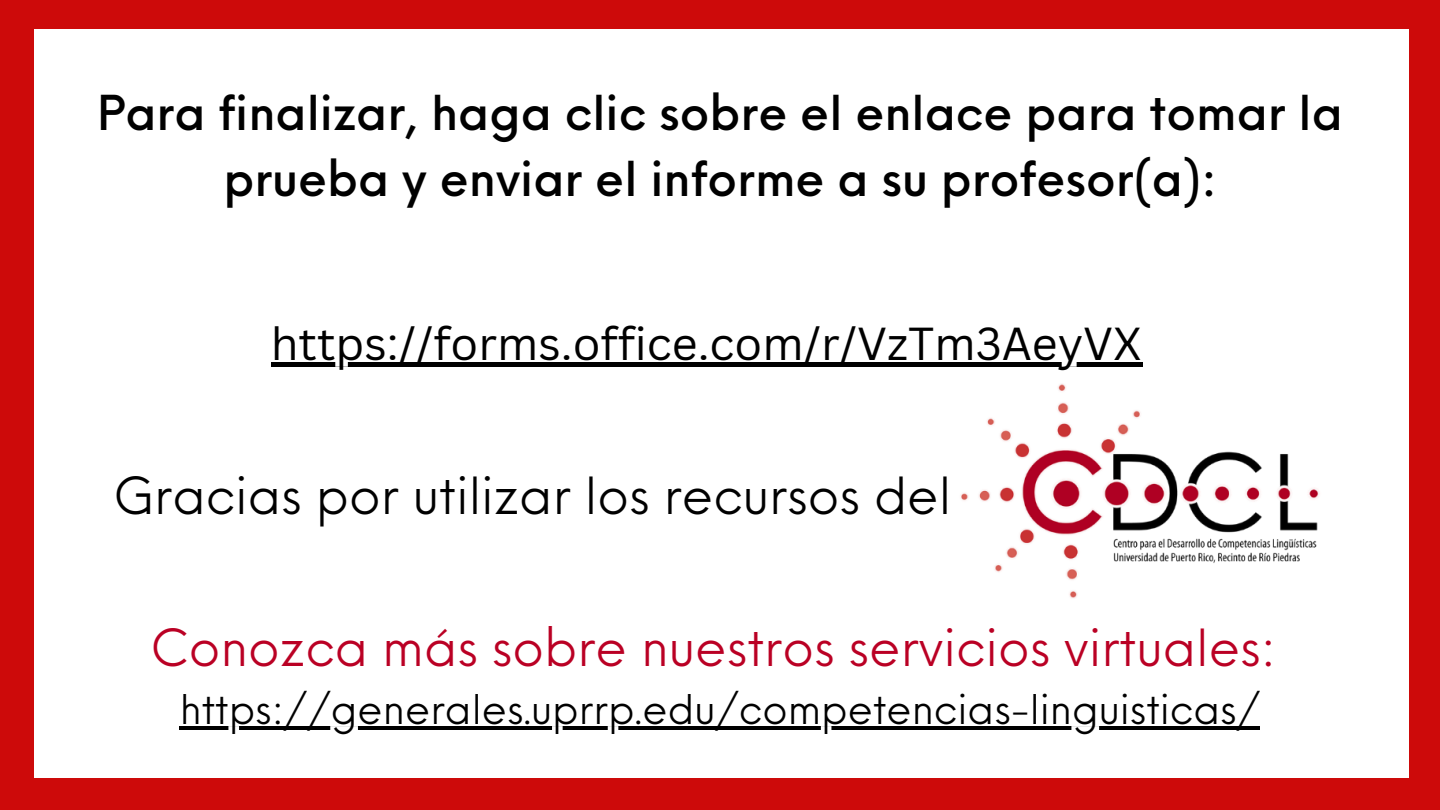
<style>
.page{position:relative;width:1440px;height:810px;background:#cd0a0a}
.page>*{position:absolute;margin:0;border:0;box-sizing:border-box;transform-origin:0 0}
.t1{font:50px "Neue Einstellung";color:#ba0024}
.t2{font:50px "Neue Einstellung";color:#000}
.t3{font:500 47px/65.2px "Neue Einstellung";color:#000;text-align:center}
.t4{font:45px "Canva Sans";color:#000}
.t5{font:40px "Neue Einstellung";color:#000}
</style>
<div class="page">
<div style="left:34px;top:30px;width:1374px;height:748px;background:#fff"></div>
<img style="left:944px;top:362px;width:375px;height:236px">
<hr style="left:180px;top:726px;width:1080px;height:4px;background:#000">
<hr style="left:271px;top:362px;width:871px;height:4px;background:#000">
<h1 class="t3" style="left:97px;top:76px;width:1247px">Para finalizar, haga clic sobre el enlace para tomar la prueba y enviar el informe a su profesor(a):</h1>
<p class="t4" style="left:271px;top:312px;width:873px">https://forms.office.com/r/VzTm3AeyVX</p>
<p class="t2" style="left:113px;top:451px;width:840px">Gracias por utilizar los recursos del</p>
<h3 class="t1" style="left:150px;top:603px;width:1128px">Conozca más sobre nuestros servicios virtuales:</h3>
<h2 class="t5" style="left:180px;top:674px;width:1082px">https://generales.uprrp.edu/competencias-linguisticas/</h2>
</div>
